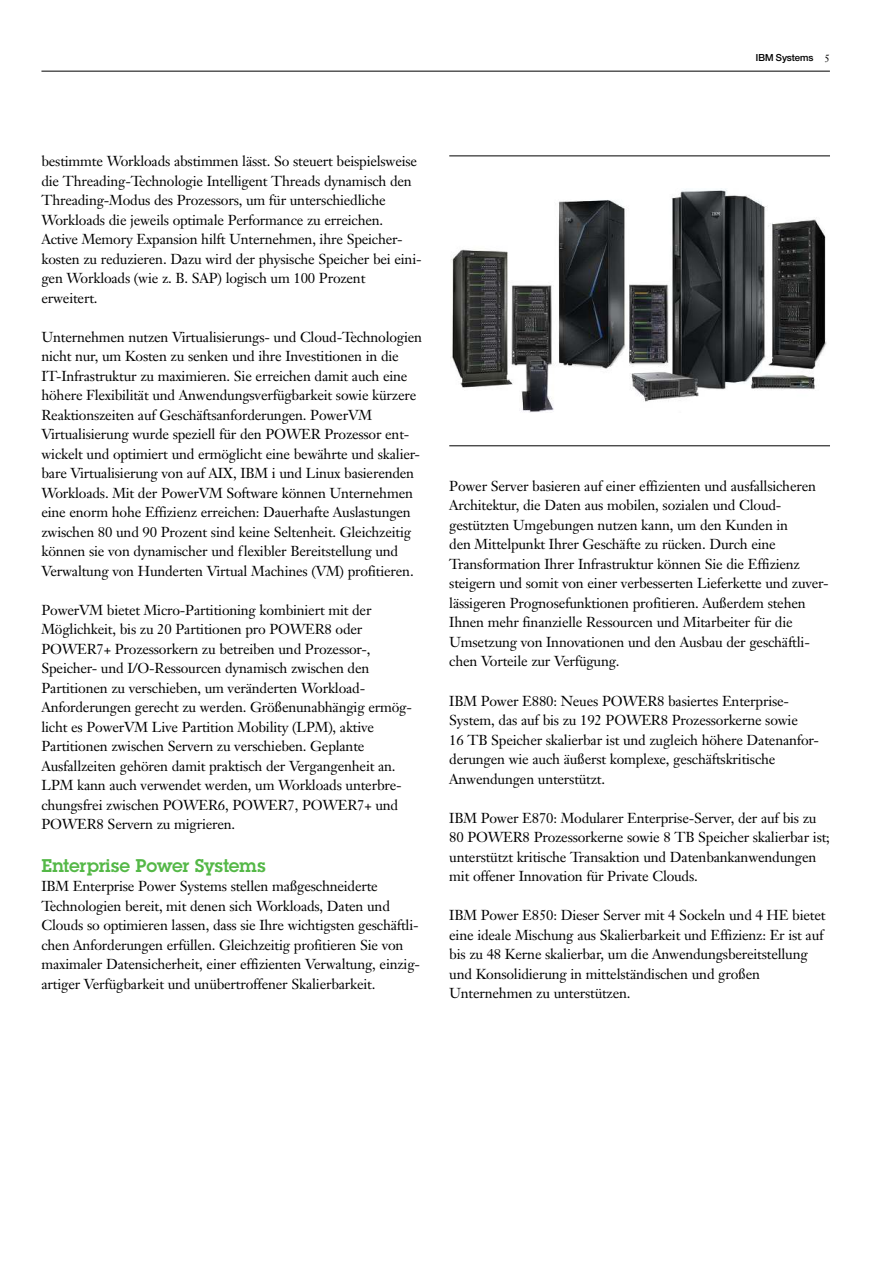
<style>
.page{position:relative;width:893px;height:1263px;background:#fff}
.page>*{position:absolute;margin:0;border:0;box-sizing:border-box;transform-origin:0 0}
.t1{font:600 18px "Lubalinfor IBM";color:#54b847}
.t2{font:14.25px/19.5px "Janson Text LT Pro";letter-spacing:-.015em;color:#000}
.t3{font:500 9.75px "Helv Neuefor IBM";color:#000}
.s1{font-family:"Janson Text LT Pro";font-weight:400;font-size:10.5px}
</style>
<div class="page">
<hr style="left:41px;top:71px;width:789px;height:1px;background:#000">
<hr style="left:449px;top:155px;width:381px;height:1px;background:#000">
<hr style="left:449px;top:445px;width:381px;height:1px;background:#000">
<img style="left:450px;top:189px;width:377px;height:224px">
<p class="t3" style="left:756px;top:54px;width:75px">IBM Systems <span class="s1">5</span></p>
<p class="t2" style="left:41px;top:152px;width:382px">bestimmte Workloads abstimmen lässt. So steuert beispielsweise die Threading- Technologie Intelligent Threads dynamisch den Threading- Modus des Prozessors, um für unterschiedliche Workloads die jeweils optimale Performance zu erreichen.<br>Active Memory Expansion hilft Unternehmen, ihre Speicher&shy;kosten zu reduzieren. Dazu wird der physische Speicher bei eini&shy;gen Workloads (wie z. B. SAP) logisch um 100 Prozent erweitert.</p>
<p class="t2" style="left:41px;top:327px;width:382px">Unternehmen nutzen Virtualisierungs- und Cloud- Technologien nicht nur, um Kosten zu senken und ihre Investitionen in die IT- Infrastruktur zu maximieren. Sie erreichen damit auch eine höhere Flexibilität und Anwendungsverfügbarkeit sowie kürzere Reaktionszeiten auf Geschäftsanforderungen. PowerVM Virtualisierung wurde speziell für den POWER Prozessor ent&shy;wickelt und optimiert und ermöglicht eine bewährte und skalier&shy;bare Virtualisierung von auf AIX, IBM i und Linux basierenden Workloads. Mit der PowerVM Software können Unternehmen eine enorm hohe Effizienz erreichen: Dauerhafte Auslastungen zwischen 80 und 90 Prozent sind keine Seltenheit. Gleichzeitig können sie von dynamischer und flexibler Bereitstellung und Verwaltung von Hunderten Virtual Machines (VM) profitieren.</p>
<p class="t2" style="left:41px;top:601px;width:372px">PowerVM bietet Micro- Partitioning kombiniert mit der Möglichkeit, bis zu 20 Partitionen pro POWER8 oder POWER7+ Prozessorkern zu betreiben und Prozessor- , Speicher- und I/O- Ressourcen dynamisch zwischen den Partitionen zu verschieben, um veränderten Workload-Anforderungen gerecht zu werden. Größenunabhängig ermög&shy;licht es PowerVM Live Partition Mobility (LPM), aktive Partitionen zwischen Servern zu verschieben. Geplante Ausfallzeiten gehören damit praktisch der Vergangenheit an.<br>LPM kann auch verwendet werden, um Workloads unterbre&shy;chungsfrei zwischen POWER6, POWER7, POWER7+ und POWER8 Servern zu migrieren.</p>
<p class="t1" style="left:41px;top:858px;width:226px">Enterprise Power Systems</p>
<p class="t2" style="left:41px;top:877px;width:380px">IBM Enterprise Power Systems stellen maßgeschneiderte Technologien bereit, mit denen sich Workloads, Daten und Clouds so optimieren lassen, dass sie Ihre wichtigsten geschäftli&shy;chen Anforderungen erfüllen. Gleichzeitig profitieren Sie von maximaler Datensicherheit, einer effizienten Verwaltung, einzig&shy;artiger Verfügbarkeit und unübertroffener Skalierbarkeit.</p>
<p class="t2" style="left:449px;top:476px;width:381px">Power Server basieren auf einer effizienten und ausfallsicheren Architektur, die Daten aus mobilen, sozialen und Cloud&shy;gestützten Umgebungen nutzen kann, um den Kunden in<br>den Mittelpunkt Ihrer Geschäfte zu rücken. Durch eine Transformation Ihrer Infrastruktur können Sie die Effizienz steigern und somit von einer verbesserten Lieferkette und zuver&shy;lässigeren Prognosefunktionen profitieren. Außerdem stehen Ihnen mehr finanzielle Ressourcen und Mitarbeiter für die Umsetzung von Innovationen und den Ausbau der geschäftli&shy;chen Vorteile zur Verfügung.</p>
<p class="t2" style="left:449px;top:691px;width:371px">IBM Power E880: Neues POWER8 basiertes Enterprise-System, das auf bis zu 192 POWER8 Prozessorkerne sowie<br>16 TB Speicher skalierbar ist und zugleich höhere Datenanfor&shy;derungen wie auch äußerst komplexe, geschäftskritische Anwendungen unterstützt.</p>
<p class="t2" style="left:449px;top:808px;width:382px">IBM Power E870: Modularer Enterprise- Server, der auf bis zu 80 POWER8 Prozessorkerne sowie 8 TB Speicher skalierbar ist; unterstützt kritische Transaktion und Datenbankanwendungen mit offener Innovation für Private Clouds.</p>
<p class="t2" style="left:449px;top:906px;width:378px">IBM Power E850: Dieser Server mit 4 Sockeln und 4 HE bietet eine ideale Mischung aus Skalierbarkeit und Effizienz: Er ist auf bis zu 48 Kerne skalierbar, um die Anwendungsbereitstellung und Konsolidierung in mittelständischen und großen Unternehmen zu unterstützen.</p>
</div>
